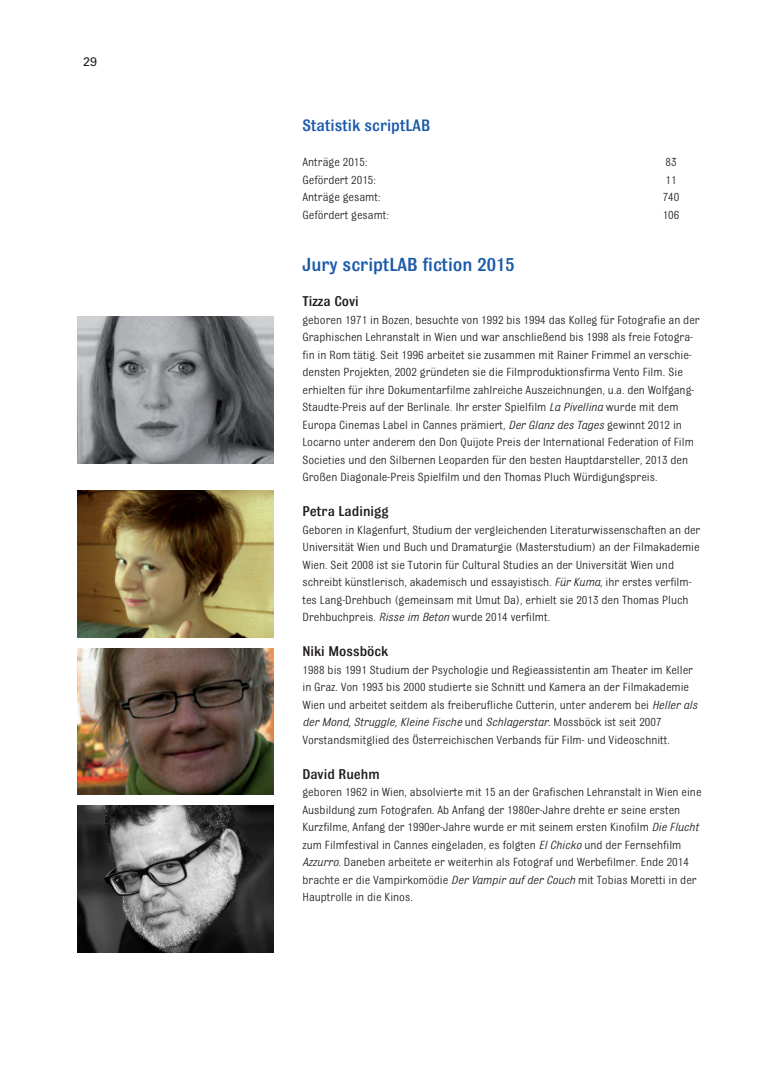
<style>
.page{position:relative;width:780px;height:1088px;background:#fff}
.page>*{position:absolute;margin:0;border:0;box-sizing:border-box;transform-origin:0 0}
.t1{font:500 20px "Bulldog";color:#1b5aa9}
.t2{font:500 17.5px "Bulldog";color:#1b5aa9}
.t3{font:500 15px "Bulldog";color:#231f20}
.t4{font:12.5px/17.5px "Bulldog";color:#231f20}
.t5{font:500 12.5px "Univers CE";color:#231f20}
.s1{font-style:italic}
</style>
<div class="page">
<img style="left:78px;top:317px;width:196px;height:147px">
<img style="left:78px;top:491px;width:196px;height:146px">
<img style="left:78px;top:648px;width:195px;height:147px">
<img style="left:78px;top:806px;width:196px;height:146px">
<p class="t5" style="left:83px;top:57px;width:15px">29</p>
<h2 class="t2" style="left:302px;top:115px;width:129px">Statistik scriptLAB</h2>
<p class="t4" style="left:302px;top:153px;width:67px">Anträge 2015:</p>
<p class="t4" style="left:665px;top:153px;width:13px">83</p>
<p class="t4" style="left:302px;top:171px;width:75px">Gefördert 2015:</p>
<p class="t4" style="left:665px;top:171px;width:13px">11</p>
<p class="t4" style="left:302px;top:188px;width:80px">Anträge gesamt:</p>
<p class="t4" style="left:662px;top:188px;width:18px">740</p>
<p class="t4" style="left:302px;top:206px;width:88px">Gefördert gesamt:</p>
<p class="t4" style="left:662px;top:206px;width:18px">106</p>
<h1 class="t1" style="left:302px;top:252px;width:214px">Jury scriptLAB fiction 2015</h1>
<p class="t3" style="left:302px;top:292px;width:58px">Tizza Covi</p>
<p class="t4" style="left:302px;top:311px;width:399px">geboren 1971 in Bozen, besuchte von 1992 bis 1994 das Kolleg für Fotografie an der Graphischen Lehranstalt in Wien und war anschließend bis 1998 als freie Fotogra&shy;fin in Rom tätig. Seit 1996 arbeitet sie zusammen mit Rainer Frimmel an verschie&shy;densten Projekten, 2002 gründeten sie die Filmproduktionsfirma Vento Film. Sie erhielten für ihre Dokumentarfilme zahlreiche Auszeichnungen, u.a. den Wolfgang-Staudte-Preis auf der Berlinale. Ihr erster Spielfilm <span class="s1">La Pivellina</span> wurde mit dem Europa Cinemas Label in Cannes prämiert, <span class="s1">Der Glanz des Tages</span> gewinnt 2012 in Locarno unter anderem den Don Quijote Preis der International Federation of Film Societies und den Silbernen Leoparden für den besten Hauptdarsteller, 2013 den Großen Diagonale-Preis Spielfilm und den Thomas Pluch Würdigungspreis.</p>
<p class="t3" style="left:302px;top:502px;width:88px">Petra Ladinigg</p>
<p class="t4" style="left:302px;top:521px;width:399px">Geboren in Klagenfurt, Studium der vergleichenden Literaturwissenschaften an der Universität Wien und Buch und Dramaturgie (Masterstudium) an der Filmakademie Wien. Seit 2008 ist sie Tutorin für Cultural Studies an der Universität Wien und schreibt künstlerisch, akademisch und essayistisch. <span class="s1">Für Kuma</span>, ihr erstes verfilm&shy;tes Lang-Drehbuch (gemeinsam mit Umut Da), erhielt sie 2013 den Thomas Pluch Drehbuchpreis. <span class="s1">Risse im Beton</span> wurde 2014 verfilmt.</p>
<p class="t3" style="left:302px;top:642px;width:87px">Niki Mossböck</p>
<p class="t4" style="left:302px;top:661px;width:396px">1988 bis 1991 Studium der Psychologie und Regieassistentin am Theater im Keller in Graz. Von 1993 bis 2000 studierte sie Schnitt und Kamera an der Filmakademie Wien und arbeitet seitdem als freiberufliche Cutterin, unter anderem bei <span class="s1">Heller als der Mond, Struggle, Kleine Fische</span> und <span class="s1">Schlagerstar</span>. Mossböck ist seit 2007<br>Vorstandsmitglied des Österreichischen Verbands für Film- und Videoschnitt.</p>
<p class="t3" style="left:302px;top:765px;width:79px">David Ruehm</p>
<p class="t4" style="left:302px;top:783px;width:400px">geboren 1962 in Wien, absolvierte mit 15 an der Grafischen Lehranstalt in Wien eine Ausbildung zum Fotografen. Ab Anfang der 1980er-Jahre drehte er seine ersten Kurzfilme, Anfang der 1990er-Jahre wurde er mit seinem ersten Kinofilm <span class="s1">Die Flucht </span>zum Filmfestival in Cannes eingeladen, es folgten <span class="s1">El Chicko</span> und der Fernsehfilm <span class="s1">Azzurro</span>. Daneben arbeitete er weiterhin als Fotograf und Werbefilmer. Ende 2014 brachte er die Vampirkomödie <span class="s1">Der Vampir auf der Couch</span> mit Tobias Moretti in der Hauptrolle in die Kinos.</p>
</div>
